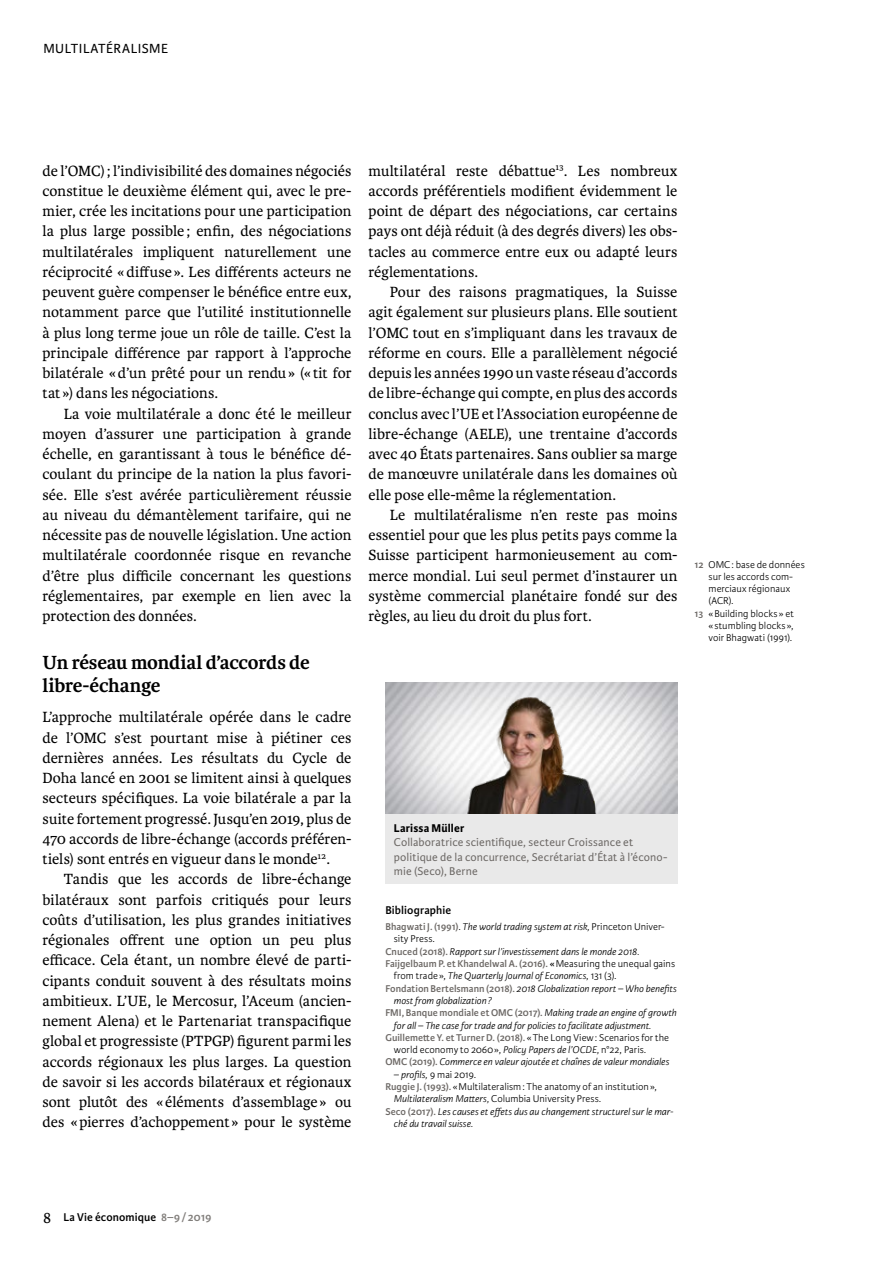
<style>
.page{position:relative;width:893px;height:1263px;background:#fff}
.page>*{position:absolute;margin:0;border:0;box-sizing:border-box;transform-origin:0 0}
.t1{font:700 20.25px/22.5px "Karmina";letter-spacing:-.01em;color:#000}
.t2{font:15.75px/20.2px "Karmina";letter-spacing:.005em;color:#000;text-align:justify}
.t3{font:14.1px "Karmina Sans";letter-spacing:.035em;color:#000}
.t4{font:12px/14.4px "Karmina Sans";letter-spacing:.01em;color:#6d6966}
.t5{font:600 12px "Karmina Sans";letter-spacing:.01em;color:#000}
.t6{font:700 12px "Karmina Sans";letter-spacing:.015em;color:#000}
.t7{font:italic 300 10.5px "Karmina Sans";letter-spacing:.005em;color:#000}
.t8{font:300 10.5px "Karmina Sans";letter-spacing:.005em;color:#000}
.t9{font:600 10.5px "Karmina Sans";color:#6d6966}
.s1{font-weight:600;font-style:normal;color:#6d6966}
.s2{font-style:normal}
.s3{font-weight:400;color:#000}
.s4{font-weight:300;color:#000}
.s5{font-weight:300;font-style:italic;color:#000}
.s6{font-style:italic}
.s7{font-weight:600;color:#6d6966}
.s8{font-family:"Karmina";font-weight:400;font-size:16.5px}
.s9{color:#817e7b}
</style>
<div class="page">
<img style="left:385px;top:682px;width:292px;height:132px">
<div style="left:385px;top:814px;width:292px;height:70px;background:#e9e9e9"></div>
<img style="left:411px;top:682px;width:237px;height:132px">
<p class="t3" style="left:43px;top:41px;width:126px">MULTILATÉRALISME</p>
<p class="t2" style="left:43px;top:160px;width:310px">de l’OMC); l’indivisibilité des domaines négociés constitue le deuxième élément qui, avec le pre&shy;mier, crée les incitations pour une participation la plus large possible ; enfin, des négociations multilatérales impliquent naturellement une réciprocité «diffuse ». Les différents acteurs ne peuvent guère compenser le bénéfice entre eux, notamment parce que l’utilité institutionnelle à plus long terme joue un rôle de taille. C’est la principale différence par rapport à l’approche bilatérale «d’un prêté pour un rendu» (« tit for tat ») dans les négociations.</p>
<p class="t2" style="left:43px;top:404px;width:311px;text-indent:21px">La voie multilatérale a donc été le meilleur moyen d’assurer une participation à grande échelle, en garantissant à tous le bénéfice dé&shy;coulant du principe de la nation la plus favori&shy;sée. Elle s’est avérée particulièrement réussie au niveau du démantèlement tarifaire, qui ne nécessite pas de nouvelle législation. Une action multilatérale coordonnée risque en revanche d’être plus difficile concernant les questions réglementaires, par exemple en lien avec la protection des données.</p>
<p class="t1" style="left:43px;top:652px;width:269px">Un réseau mondial d’accords de libre-échange</p>
<p class="t2" style="left:43px;top:707px;width:311px">L’approche multilatérale opérée dans le cadre de l’OMC s’est pourtant mise à piétiner ces dernières années. Les résultats du Cycle de Doha lancé en 2001 se limitent ainsi à quelques secteurs spécifiques. La voie bilatérale a par la suite fortement progressé. Jusqu’en 2019, plus de 470 accords de libre-échange (accords préféren&shy;tiels) sont entrés en vigueur dans le monde<sup>12</sup>.</p>
<p class="t2" style="left:43px;top:869px;width:311px;text-indent:21px">Tandis que les accords de libre-échange bilatéraux sont parfois critiqués pour leurs coûts d’utilisation, les plus grandes initiatives régionales offrent une option un peu plus efficace. Cela étant, un nombre élevé de parti&shy;cipants conduit souvent à des résultats moins ambitieux. L’UE, le Mercosur, l’Aceum (ancien&shy;nement Alena) et le Partenariat transpacifique global et progressiste (PTPGP) figurent parmi les accords régionaux les plus larges. La question de savoir si les accords bilatéraux et régionaux sont plutôt des « éléments d’assemblage » ou des «pierres d’achoppement » pour le système</p>
<p class="t2" style="left:369px;top:161px;width:310px">multilatéral reste débattue<sup>13</sup>. Les nombreux accords préférentiels modifient évidemment le point de départ des négociations, car certains pays ont déjà réduit (à des degrés divers) les obs&shy;tacles au commerce entre eux ou adapté leurs réglementations.</p>
<p class="t2" style="left:369px;top:282px;width:311px;text-indent:21px">Pour des raisons pragmatiques, la Suisse agit également sur plusieurs plans. Elle soutient l’OMC tout en s’impliquant dans les travaux de réforme en cours. Elle a parallèlement négocié depuis les années 1990 un vaste réseau d’accords de libre-échange qui compte, en plus des accords conclus avec l’UE et l’Association européenne de libre-échange (AELE), une trentaine d’accords avec 40 États partenaires. Sans oublier sa marge de manœuvre unilatérale dans les domaines où elle pose elle-même la réglementation.</p>
<p class="t2" style="left:369px;top:505px;width:311px;text-indent:21px">Le multilatéralisme n’en reste pas moins essentiel pour que les plus petits pays comme la Suisse participent harmonieusement au com&shy;merce mondial. Lui seul permet d’instaurer un système commercial planétaire fondé sur des règles, au lieu du droit du plus fort.</p>
<p class="t6" style="left:394px;top:821px;width:72px">Larissa Müller</p>
<p class="t4" style="left:394px;top:835px;width:275px">Collaboratrice scientifique, secteur Croissance et politique de la concurrence, Secrétariat d’État à l’écono&shy;mie (Seco), Berne</p>
<p class="t5" style="left:385px;top:903px;width:67px">Bibliographie</p>
<p class="t7" style="left:385px;top:921px;width:281px"><span class="s1">Bhagwati J. (1991)</span><span class="s2">.</span> The world trading system at risk, <span class="s2">Princeton Univer-</span></p>
<p class="t8" style="left:394px;top:933px;width:42px">sity Press.</p>
<p class="t7" style="left:385px;top:946px;width:256px"><span class="s1">Cnuced (2018).</span> Rapport sur l’investissement dans le monde 2018.</p>
<p class="t9" style="left:385px;top:958px;width:291px">Faijgelbaum P. et Khandelwal A. (2016). <span class="s3">«</span><span class="s4">Measuring the unequal gains</span></p>
<p class="t7" style="left:394px;top:970px;width:224px"><span class="s2">from trade»,</span> The Quarterly Journal of Economics<span class="s2">, 131 (3).</span></p>
<p class="t7" style="left:385px;top:983px;width:293px"><span class="s1">Fondation Bertelsmann (2018).</span> 2018 Globalization report – Who benefits</p>
<p class="t7" style="left:394px;top:995px;width:99px">most from globalization?</p>
<p class="t9" style="left:385px;top:1007px;width:293px">FMI, Banque mondiale et OMC (2017). <span class="s5">Making trade an engine of growth</span></p>
<p class="t7" style="left:394px;top:1019px;width:259px">for all – The case for trade and for policies to facilitate adjustment.</p>
<p class="t9" style="left:385px;top:1031px;width:285px">Guillemette Y. et Turner D. (2018). <span class="s4">«The Long View: Scenarios for the</span></p>
<p class="t8" style="left:394px;top:1044px;width:254px">world economy to 2060», <span class="s6">Policy Papers de l’OCDE,</span> n°22, Paris.</p>
<p class="t7" style="left:385px;top:1056px;width:285px"><span class="s1">OMC (2019).</span> Commerce en valeur ajoutée et chaînes de valeur mondiales</p>
<p class="t7" style="left:394px;top:1069px;width:84px">– profils, <span class="s2">9 mai 2019.</span></p>
<p class="t8" style="left:385px;top:1081px;width:273px"><span class="s7">Ruggie J. (1993).</span> «Multilateralism: The anatomy of an institution»,</p>
<p class="t8" style="left:394px;top:1093px;width:209px"><span class="s6">Multilateralism Matters,</span> Columbia University Press.</p>
<p class="t7" style="left:385px;top:1105px;width:289px"><span class="s1">Seco (2017).</span> Les causes et effets dus au changement structurel sur le mar-</p>
<p class="t7" style="left:394px;top:1118px;width:81px">ché du travail suisse.</p>
<p class="t8" style="left:694px;top:558px;width:112px"><span class="s7">12</span> OMC: base de données</p>
<p class="t8" style="left:709px;top:571px;width:86px">sur les accords com-</p>
<p class="t8" style="left:709px;top:583px;width:83px">merciaux régionaux</p>
<p class="t8" style="left:709px;top:595px;width:27px">(ACR).</p>
<p class="t8" style="left:694px;top:607px;width:101px"><span class="s7">13</span> «Building blocks» et</p>
<p class="t8" style="left:709px;top:620px;width:87px">«stumbling blocks»,</p>
<p class="t8" style="left:709px;top:632px;width:85px">voir Bhagwati (1991).</p>
<p class="t5" style="left:43px;top:1210px;width:170px"><span class="s8">8</span> La Vie économique <span class="s9">8–9/2019</span></p>
</div>
